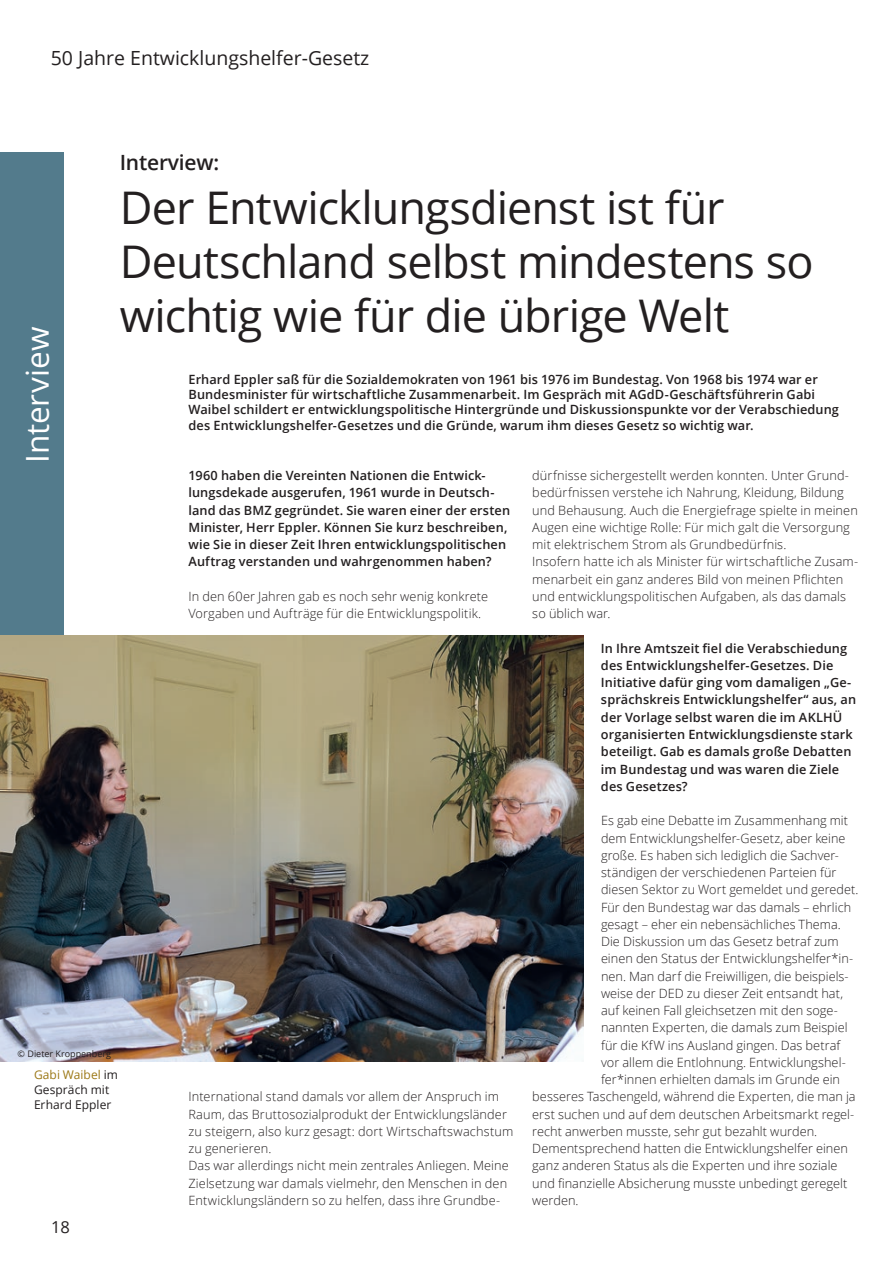
<style>
.page{position:relative;width:893px;height:1263px;background:#fff}
.page>*{position:absolute;margin:0;border:0;box-sizing:border-box;transform-origin:0 0}
.t1{font:45px/54px "Open Sans";letter-spacing:-.02em;color:#231f20}
.t2{font:31.5px "Open Sans";letter-spacing:-.005em;color:#fff}
.t3{font:600 21px "Open Sans";letter-spacing:-.01em;color:#231f20}
.t4{font:19.5px "Open Sans";color:#231f20}
.t5{font:16.5px "Open Sans";color:#231f20}
.t6{font:300 12.75px/17.2px "Open Sans";letter-spacing:.005em;color:#231f20}
.t7{font:600 12.75px/17.2px "Open Sans";letter-spacing:.01em;color:#231f20}
.t8{font:12px/15px "Open Sans";letter-spacing:.005em;color:#231f20}
.t9{font:9px "Open Sans";color:#231f20}
.s1{color:#9c7816}
</style>
<div class="page">
<img style="left:0;top:635px;width:584px;height:427px">
<div style="left:0;top:153px;width:64px;height:482px;background:#537b8c"></div>
<h3 class="t4" style="left:51px;top:44px;width:320px">50 Jahre Entwicklungshelfer-Gesetz</h3>
<h2 class="t2" style="left:16px;top:463px;width:138px;rotate:-90deg">Interview</h2>
<h3 class="t3" style="left:120px;top:148px;width:101px">Interview:</h3>
<h1 class="t1" style="left:120px;top:180px;width:695px">Der Entwicklungsdienst ist für<br>Deutschland selbst mindestens so wichtig wie für die übrige Welt</h1>
<p class="t7" style="left:189px;top:371px;width:652px;line-height:15.3px">Erhard Eppler saß für die Sozialdemokraten von 1961 bis 1976 im Bundestag. Von 1968 bis 1974 war er Bundesminister für wirtschaftliche Zusammenarbeit. Im Gespräch mit AGdD-Geschäftsführerin Gabi Waibel schildert er entwicklungspolitische Hintergründe und Diskussionspunkte vor der Verabschiedung des Entwicklungshelfer-Gesetzes und die Gründe, warum ihm dieses Gesetz so wichtig war.</p>
<p class="t9" style="left:18px;top:1048px;width:95px">© Dieter Kroppenberg</p>
<p class="t8" style="left:34px;top:1067px;width:86px"><span class="s1">Gabi Waibel</span> im<br>Gespräch mit<br>Erhard Eppler</p>
<p class="t5" style="left:51px;top:1216px;width:20px">18</p>
<p class="t7" style="left:189px;top:467px;width:323px">1960 haben die Vereinten Nationen die Entwick&shy;lungsdekade ausgerufen, 1961 wurde in Deutsch&shy;land das BMZ gegründet. Sie waren einer der ersten Minister, Herr Eppler. Können Sie kurz beschreiben, wie Sie in dieser Zeit Ihren entwicklungspolitischen Auftrag verstanden und wahrgenommen haben?</p>
<p class="t6" style="left:189px;top:587px;width:301px">In den 60er Jahren gab es noch sehr wenig konkrete<br>Vorgaben und Aufträge für die Entwicklungspolitik.</p>
<p class="t6" style="left:189px;top:1088px;width:326px">International stand damals vor allem der Anspruch im Raum, das Bruttosozialprodukt der Entwicklungsländer zu steigern, also kurz gesagt: dort Wirtschaftswachstum zu generieren.<br>Das war allerdings nicht mein zentrales Anliegen. Meine Zielsetzung war damals vielmehr, den Menschen in den Entwicklungsländern so zu helfen, dass ihre Grundbe-</p>
<p class="t6" style="left:532px;top:467px;width:327px">dürfnisse sichergestellt werden konnten. Unter Grund&shy;bedürfnissen verstehe ich Nahrung, Kleidung, Bildung und Behausung. Auch die Energiefrage spielte in meinen Augen eine wichtige Rolle: Für mich galt die Versorgung mit elektrischem Strom als Grundbedürfnis.<br>Insofern hatte ich als Minister für wirtschaftliche Zusam&shy;menarbeit ein ganz anderes Bild von meinen Pflichten und entwicklungspolitischen Aufgaben, als das damals so üblich war.</p>
<p class="t7" style="left:601px;top:639px;width:257px">In Ihre Amtszeit fiel die Verabschiedung des Entwicklungshelfer-Gesetzes. Die Initiative dafür ging vom damaligen „Ge&shy;sprächskreis Entwicklungshelfer“ aus, an der Vorlage selbst waren die im AKLHÜ organisierten Entwicklungsdienste stark beteiligt. Gab es damals große Debatten im Bundestag und was waren die Ziele des Gesetzes?</p>
<p class="t6" style="left:601px;top:812px;width:249px">Es gab eine Debatte im Zusammenhang mit</p>
<p class="t6" style="left:601px;top:829px;width:246px">dem Entwicklungshelfer-Gesetz, aber keine</p>
<p class="t6" style="left:601px;top:846px;width:239px">große. Es haben sich lediglich die Sachver-</p>
<p class="t6" style="left:601px;top:863px;width:237px">ständigen der verschiedenen Parteien für</p>
<p class="t6" style="left:601px;top:881px;width:259px">diesen Sektor zu Wort gemeldet und geredet.</p>
<p class="t6" style="left:601px;top:898px;width:252px">Für den Bundestag war das damals – ehrlich</p>
<p class="t6" style="left:601px;top:915px;width:241px">gesagt – eher ein nebensächliches Thema.</p>
<p class="t6" style="left:601px;top:932px;width:239px">Die Diskussion um das Gesetz betraf zum</p>
<p class="t6" style="left:601px;top:950px;width:254px">einen den Status der Entwicklungshelfer*in-</p>
<p class="t6" style="left:601px;top:967px;width:249px">nen. Man darf die Freiwilligen, die beispiels-</p>
<p class="t6" style="left:601px;top:984px;width:244px">weise der DED zu dieser Zeit entsandt hat,</p>
<p class="t6" style="left:601px;top:1001px;width:238px">auf keinen Fall gleichsetzen mit den soge-</p>
<p class="t6" style="left:601px;top:1019px;width:248px">nannten Experten, die damals zum Beispiel</p>
<p class="t6" style="left:601px;top:1036px;width:241px">für die KfW ins Ausland gingen. Das betraf</p>
<p class="t6" style="left:601px;top:1053px;width:246px">vor allem die Entlohnung. Entwicklungshel-</p>
<p class="t6" style="left:601px;top:1070px;width:241px">fer*innen erhielten damals im Grunde ein</p>
<p class="t6" style="left:532px;top:1088px;width:325px">besseres Taschengeld, während die Experten, die man ja</p>
<p class="t6" style="left:532px;top:1105px;width:324px">erst suchen und auf dem deutschen Arbeitsmarkt regel-</p>
<p class="t6" style="left:532px;top:1122px;width:287px">recht anwerben musste, sehr gut bezahlt wurden.</p>
<p class="t6" style="left:532px;top:1139px;width:317px">Dementsprechend hatten die Entwicklungshelfer einen</p>
<p class="t6" style="left:532px;top:1157px;width:307px">ganz anderen Status als die Experten und ihre soziale</p>
<p class="t6" style="left:532px;top:1174px;width:317px">und finanzielle Absicherung musste unbedingt geregelt</p>
<p class="t6" style="left:532px;top:1191px;width:48px">werden.</p>
</div>
